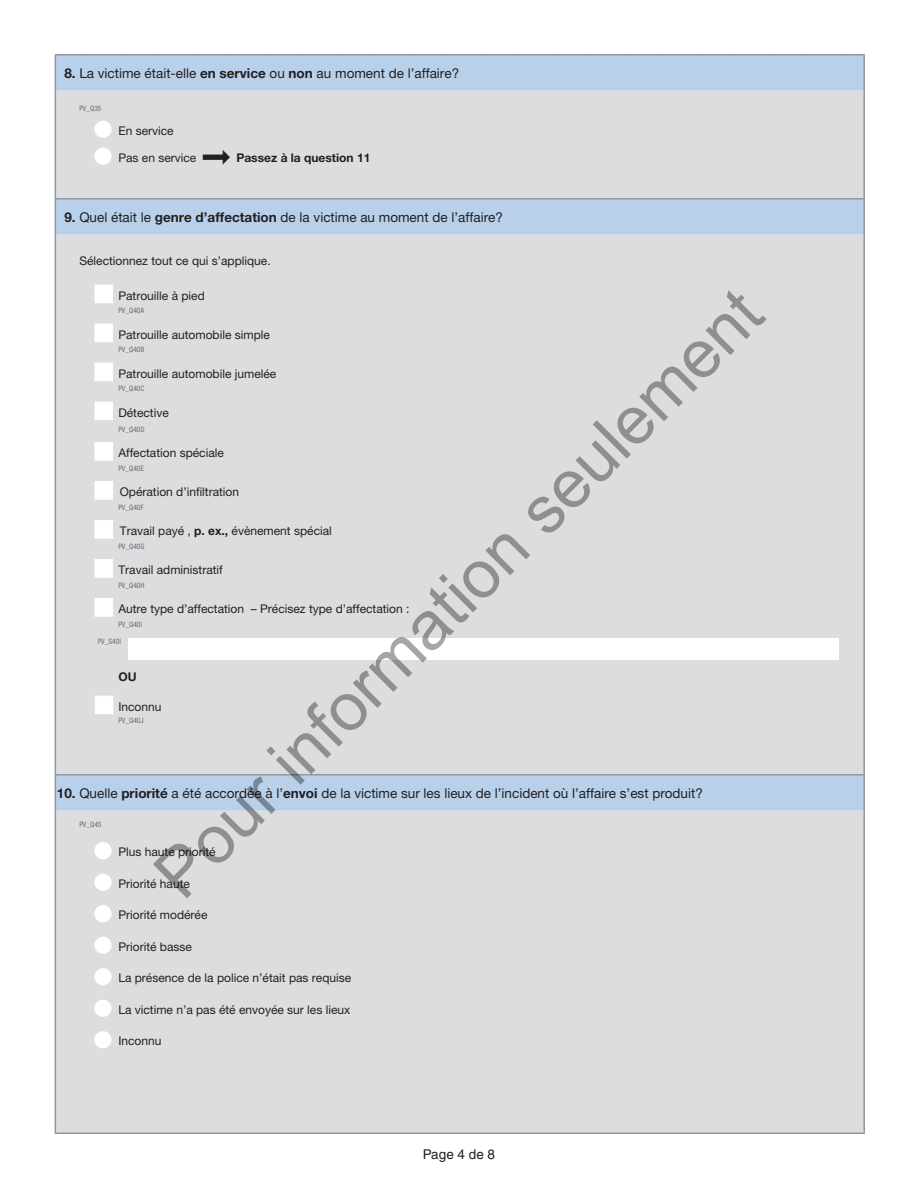
<style>
.page{position:relative;width:918px;height:1188px;background:#fff}
.page>*{position:absolute;margin:0;border:0;box-sizing:border-box;transform-origin:0 0}
.t1{font:67.5px "Arial";color:rgb(0 0 0/.35)}
.t2{font:13.5px "Helvetica Neue LT Pro";color:#231f20}
.t3{font:13.5px "Helvetica";color:#231f20}
.t4{font:12px "Helvetica Neue LT Pro";color:#231f20}
.t5{font:700 12px "Helvetica Neue LT Pro";color:#231f20}
.t6{font:condensed 7.5px "Helvetica Neue LT Pro";color:#6c6d70}
.s1{font-weight:700}
</style>
<div class="page">
<div style="left:56px;top:56px;width:807px;height:35px;background:#b9d0eb"></div>
<div style="left:56px;top:91px;width:807px;height:1041px;background:#dcdddf"></div>
<hr style="left:55px;top:56px;width:1px;height:35px;background:#939598">
<svg style="left:55px;top:54px;width:810px;height:2px;background:#9da5ae"></svg>
<hr style="left:863px;top:56px;width:2px;height:35px;background:#939598">
<hr style="left:55px;top:91px;width:1px;height:107px;background:#939598">
<hr style="left:863px;top:91px;width:2px;height:107px;background:#939598">
<hr style="left:55px;top:200px;width:1px;height:35px;background:#939598">
<hr style="left:863px;top:200px;width:2px;height:35px;background:#939598">
<hr style="left:55px;top:235px;width:1px;height:539px;background:#939598">
<hr style="left:863px;top:235px;width:2px;height:539px;background:#939598">
<hr style="left:55px;top:776px;width:1px;height:35px;background:#939598">
<hr style="left:863px;top:776px;width:2px;height:35px;background:#939598">
<hr style="left:55px;top:811px;width:1px;height:321px;background:#939598">
<hr style="left:863px;top:811px;width:2px;height:321px;background:#939598">
<svg style="left:55px;top:198px;width:810px;height:2px;background:#9da5ae"></svg>
<svg style="left:55px;top:1132px;width:810px;height:2px;background:#a7a8ab"></svg>
<svg style="left:55px;top:774px;width:810px;height:2px;background:#9da5ae"></svg>
<div style="left:94px;top:121px;width:18px;height:17px;background:#fff;border-radius:50%"></div>
<div style="left:94px;top:148px;width:18px;height:17px;background:#fff;border-radius:50%"></div>
<div style="left:95px;top:285px;width:18px;height:18px;background:#fff"></div>
<div style="left:95px;top:324px;width:18px;height:18px;background:#fff"></div>
<div style="left:95px;top:363px;width:18px;height:18px;background:#fff"></div>
<div style="left:95px;top:402px;width:18px;height:18px;background:#fff"></div>
<div style="left:95px;top:442px;width:18px;height:18px;background:#fff"></div>
<div style="left:95px;top:481px;width:18px;height:18px;background:#fff"></div>
<div style="left:95px;top:520px;width:18px;height:18px;background:#fff"></div>
<div style="left:95px;top:559px;width:18px;height:18px;background:#fff"></div>
<div style="left:95px;top:598px;width:18px;height:18px;background:#fff"></div>
<div style="left:128px;top:638px;width:711px;height:22px;background:#fff"></div>
<div style="left:95px;top:696px;width:18px;height:18px;background:#fff"></div>
<div style="left:94px;top:842px;width:18px;height:17px;background:#fff;border-radius:50%"></div>
<div style="left:94px;top:874px;width:18px;height:17px;background:#fff;border-radius:50%"></div>
<div style="left:94px;top:905px;width:18px;height:17px;background:#fff;border-radius:50%"></div>
<div style="left:94px;top:937px;width:18px;height:17px;background:#fff;border-radius:50%"></div>
<div style="left:94px;top:968px;width:18px;height:17px;background:#fff;border-radius:50%"></div>
<div style="left:94px;top:1000px;width:18px;height:17px;background:#fff;border-radius:50%"></div>
<div style="left:94px;top:1031px;width:18px;height:17px;background:#fff;border-radius:50%"></div>
<svg style="left:203px;top:150px;width:27px;height:15px"></svg>
<p class="t2" style="left:64px;top:65px;width:396px"><span class="s1">8.</span> La victime était-elle <span class="s1">en service</span> ou <span class="s1">non</span> au moment de l’affaire?</p>
<p class="t6" style="left:79px;top:104px;width:24px">PV_Q35</p>
<p class="t4" style="left:118px;top:123px;width:57px">En service</p>
<p class="t4" style="left:118px;top:150px;width:80px">Pas en service</p>
<p class="t5" style="left:236px;top:150px;width:136px">Passez à la question 11</p>
<p class="t2" style="left:64px;top:209px;width:440px"><span class="s1">9.</span> Quel était le <span class="s1">genre d’affectation</span> de la victime au moment de l’affaire?</p>
<p class="t4" style="left:79px;top:254px;width:193px">Sélectionnez tout ce qui s’applique.</p>
<p class="t4" style="left:118px;top:288px;width:88px">Patrouille à pied</p>
<p class="t6" style="left:118px;top:306px;width:27px">PV_Q40A</p>
<p class="t4" style="left:118px;top:327px;width:153px">Patrouille automobile simple</p>
<p class="t6" style="left:118px;top:345px;width:28px">PV_Q40B</p>
<p class="t4" style="left:118px;top:366px;width:160px">Patrouille automobile jumelée</p>
<p class="t6" style="left:118px;top:384px;width:28px">PV_Q40C</p>
<p class="t4" style="left:118px;top:405px;width:52px">Détective</p>
<p class="t6" style="left:118px;top:425px;width:28px">PV_Q40D</p>
<p class="t4" style="left:118px;top:446px;width:107px">Affectation spéciale</p>
<p class="t6" style="left:118px;top:464px;width:27px">PV_Q40E</p>
<p class="t4" style="left:120px;top:485px;width:121px">Opération d’infiltration</p>
<p class="t6" style="left:118px;top:503px;width:27px">PV_Q40F</p>
<p class="t4" style="left:120px;top:524px;width:214px">Travail payé , <span class="s1">p. ex.,</span> évènement spécial</p>
<p class="t6" style="left:118px;top:542px;width:28px">PV_Q40G</p>
<p class="t4" style="left:118px;top:563px;width:106px">Travail administratif</p>
<p class="t6" style="left:118px;top:581px;width:28px">PV_Q40H</p>
<p class="t4" style="left:118px;top:602px;width:293px">Autre type d’affectation – Précisez type d’affectation :</p>
<p class="t6" style="left:118px;top:620px;width:25px">PV_Q40I</p>
<p class="t6" style="left:98px;top:637px;width:25px">PV_S40I</p>
<p class="t5" style="left:118px;top:669px;width:20px">OU</p>
<p class="t4" style="left:118px;top:699px;width:45px">Inconnu</p>
<p class="t6" style="left:118px;top:716px;width:27px">PV_Q40J</p>
<h1 class="t1" style="left:135px;top:854px;width:827px;rotate:-45deg">Pour information seulement</h1>
<p class="t2" style="left:57px;top:785px;width:648px"><span class="s1">10.</span> Quelle <span class="s1">priorité</span> a été accordée à l’<span class="s1">envoi</span> de la victime sur les lieux de l’incident où l’affaire s’est produit?</p>
<p class="t6" style="left:79px;top:820px;width:24px">PV_Q45</p>
<p class="t4" style="left:118px;top:845px;width:99px">Plus haute priorité</p>
<p class="t4" style="left:118px;top:876px;width:73px">Priorité haute</p>
<p class="t4" style="left:118px;top:908px;width:91px">Priorité modérée</p>
<p class="t4" style="left:118px;top:939px;width:75px">Priorité basse</p>
<p class="t4" style="left:118px;top:971px;width:234px">La présence de la police n’était pas requise</p>
<p class="t4" style="left:118px;top:1002px;width:234px">La victime n’a pas été envoyée sur les lieux</p>
<p class="t4" style="left:118px;top:1034px;width:45px">Inconnu</p>
<p class="t3" style="left:423px;top:1147px;width:74px">Page 4 de 8</p>
</div>
